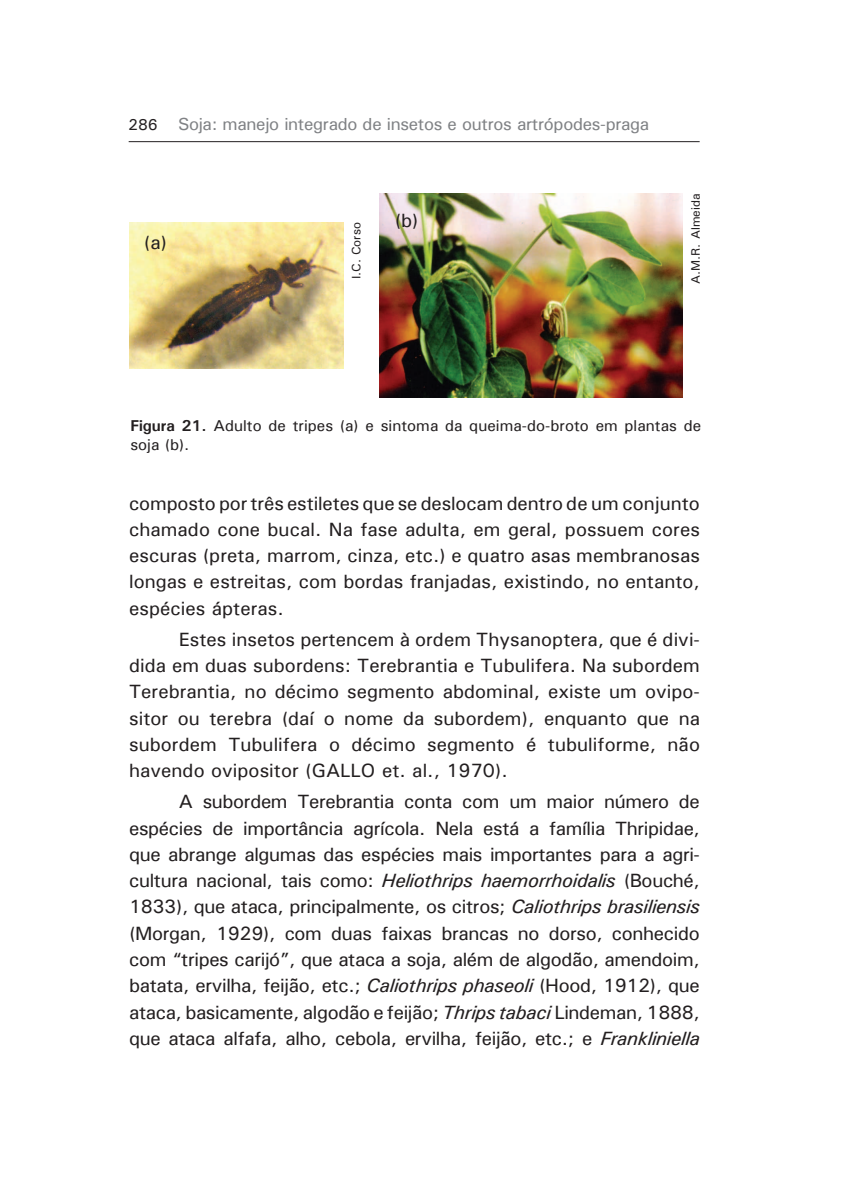
<style>
.page{position:relative;width:854px;height:1201px;background:#fff}
.page>*{position:absolute;margin:0;border:0;box-sizing:border-box;transform-origin:0 0}
.t1{font:19.25px/26.2px "Univers";color:#231f20;text-align:justify}
.t2{font:17.5px "Univers";letter-spacing:-.02em;color:#808285}
.t3{font:15.75px/18.9px "Univers";color:#231f20}
.t4{font:12.25px "Univers";color:#231f20}
.s1{font-size:15.75px;color:#231f20}
.s2{font-weight:700}
.s3{font-style:italic}
</style>
<div class="page">
<hr style="left:129px;top:141px;width:570px;height:1px;background:#231f20">
<img style="left:129px;top:222px;width:215px;height:147px">
<img style="left:379px;top:193px;width:303px;height:204px">
<p class="t2" style="left:128px;top:113px;width:522px"><span class="s1">286</span> Soja: manejo integrado de insetos e outros artrópodes-praga</p>
<p class="t1" style="left:144px;top:229px;width:25px">(a)</p>
<p class="t4" style="left:348px;top:279px;width:59px;rotate:-90deg">I.C. Corso</p>
<p class="t1" style="left:394px;top:207px;width:25px">(b)</p>
<p class="t4" style="left:687px;top:284px;width:92px;rotate:-90deg">A.M.R. Almeida</p>
<p class="t3" style="left:130px;top:416px;width:572px"><span class="s2">Figura 21.</span> Adulto de tripes (a) e sintoma da queima-do-broto em plantas de soja (b).</p>
<p class="t1" style="left:129px;top:489px;width:572px">composto por três estiletes que se deslocam dentro de um conjunto chamado cone bucal. Na fase adulta, em geral, possuem cores escuras (preta, marrom, cinza, etc.) e quatro asas membranosas longas e estreitas, com bordas franjadas, existindo, no entanto, espécies ápteras.</p>
<p class="t1" style="left:129px;top:626px;width:572px;text-indent:50px">Estes insetos pertencem à ordem Thysanoptera, que é divi&shy;dida em duas subordens: Terebrantia e Tubulifera. Na subordem Terebrantia, no décimo segmento abdominal, existe um ovipo&shy;sitor ou terebra (daí o nome da subordem), enquanto que na subordem Tubulifera o décimo segmento é tubuliforme, não havendo ovipositor (GALLO et. al., 1970).</p>
<p class="t1" style="left:129px;top:788px;width:572px;text-indent:50px">A subordem Terebrantia conta com um maior número de espécies de importância agrícola. Nela está a família Thripidae, que abrange algumas das espécies mais importantes para a agri&shy;cultura nacional, tais como: <span class="s3">Heliothrips haemorrhoidalis</span> (Bouché, 1833), que ataca, principalmente, os citros; <span class="s3">Caliothrips brasiliensis </span>(Morgan, 1929), com duas faixas brancas no dorso, conhecido com “tripes carijó”, que ataca a soja, além de algodão, amendoim, batata, ervilha, feijão, etc.; <span class="s3">Caliothrips phaseoli</span> (Hood, 1912), que ataca, basicamente, algodão e feijão; <span class="s3">Thrips tabaci</span> Lindeman, 1888, que ataca alfafa, alho, cebola, ervilha, feijão, etc.; e <span class="s3">Frankliniella</span></p>
</div>
